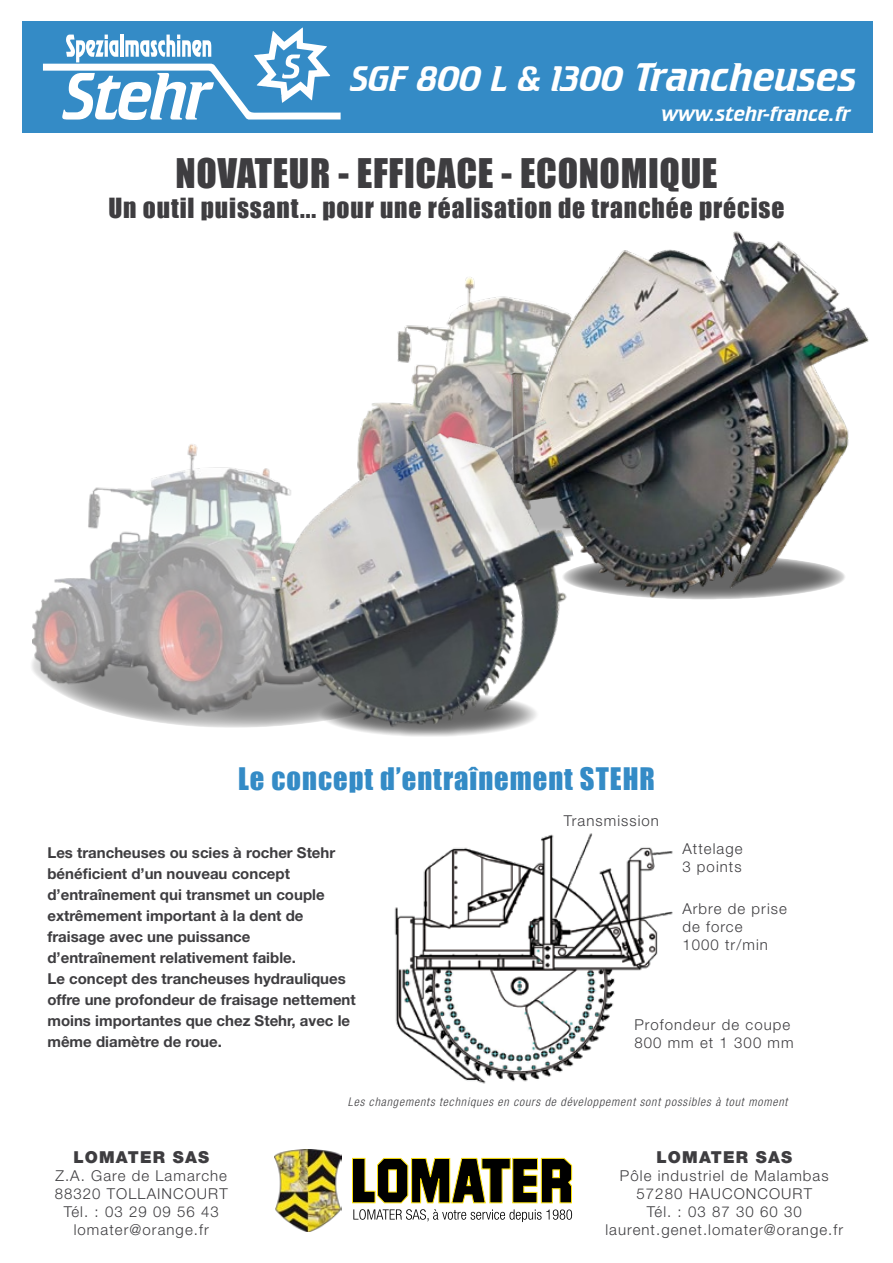
<style>
.page{position:relative;width:893px;height:1263px;background:#fff}
.page>*{position:absolute;margin:0;border:0;box-sizing:border-box;transform-origin:0 0}
.t1{font:37.5px "Impact";letter-spacing:.015em;color:#3e3d40}
.t2{font:italic 36px "Crillee BT";letter-spacing:-.02em;color:#fff}
.t3{font:28.5px "Impact";letter-spacing:.035em;color:#348bc6}
.t4{font:25.5px "Impact";letter-spacing:.035em;color:#3e3d40}
.t5{font:italic 21px "Crillee BT";color:#fff}
.t6{font:900 16.5px "Helvetica Neue LT Std";letter-spacing:.07em;color:#3e3d40}
.t7{font:700 15px/21px "Helvetica Neue LT Std";color:#3e3d40}
.t8{font:300 15px/18px "Helvetica Neue LT Std";letter-spacing:.07em;color:#3e3d40}
.t9{font:italic 300 condensed 12px "Helvetica Neue LT Std";letter-spacing:.07em;color:#3e3d40}
.s1{font-size:40.5px}
</style>
<div class="page">
<div style="left:23px;top:21px;width:850px;height:112px;background:#348bc6"></div>
<svg style="left:43px;top:27px;width:298px;height:93px"></svg>
<img style="left:394px;top:833px;width:279px;height:251px">
<svg style="left:352px;top:1158px;width:221px;height:45px"></svg>
<img style="left:275px;top:1150px;width:66px;height:81px">
<svg style="left:353px;top:1209px;width:219px;height:13px"></svg>
<img style="left:397px;top:231px;width:472px;height:369px">
<img style="left:32px;top:395px;width:569px;height:342px">
<h2 class="t2" style="left:351px;top:56px;width:508px">SGF 800 L &amp; 1300 <span class="s1">Trancheuses</span></h2>
<h3 class="t5" style="left:662px;top:101px;width:190px">www.stehr-france.fr</h3>
<h1 class="t1" style="left:176px;top:144px;width:543px">NOVATEUR - EFFICACE - ECONOMIQUE</h1>
<h3 class="t4" style="left:108px;top:188px;width:678px">Un outil puissant... pour une réalisation de tranchée précise</h3>
<h3 class="t3" style="left:238px;top:757px;width:418px">Le concept d’entraînement STEHR</h3>
<p class="t7" style="left:47px;top:841px;width:310px">Les trancheuses ou scies à rocher Stehr bénéficient d’un nouveau concept d’entraînement qui transmet un couple extrêmement important à la dent de fraisage avec une puissance d’entraînement relativement faible.<br>Le concept des trancheuses hydrauliques offre une profondeur de fraisage nettement moins importantes que chez Stehr, avec le même diamètre de roue.</p>
<p class="t8" style="left:564px;top:811px;width:97px">Transmission</p>
<p class="t8" style="left:682px;top:840px;width:62px">Attelage<br>3 points</p>
<p class="t8" style="left:682px;top:900px;width:106px">Arbre de prise de force<br>1000 tr/min</p>
<p class="t8" style="left:634px;top:1015px;width:161px">Profondeur de coupe<br>800 mm et 1 300 mm</p>
<p class="t6" style="left:73px;top:1148px;width:137px">LOMATER SAS</p>
<p class="t8" style="left:55px;top:1167px;width:175px;text-align:center">Z.A. Gare de Lamarche<br>88320 TOLLAINCOURT<br>Tél. : 03 29 09 56 43 lomater@orange.fr</p>
<p class="t9" style="left:348px;top:1095px;width:441px">Les changements techniques en cours de développement sont possibles à tout moment</p>
<p class="t6" style="left:656px;top:1148px;width:137px">LOMATER SAS</p>
<p class="t8" style="left:605px;top:1167px;width:239px;text-align:center">Pôle industriel de Malambas<br>57280 HAUCONCOURT<br>Tél. : 03 87 30 60 30 laurent.genet.lomater@orange.fr</p>
</div>
